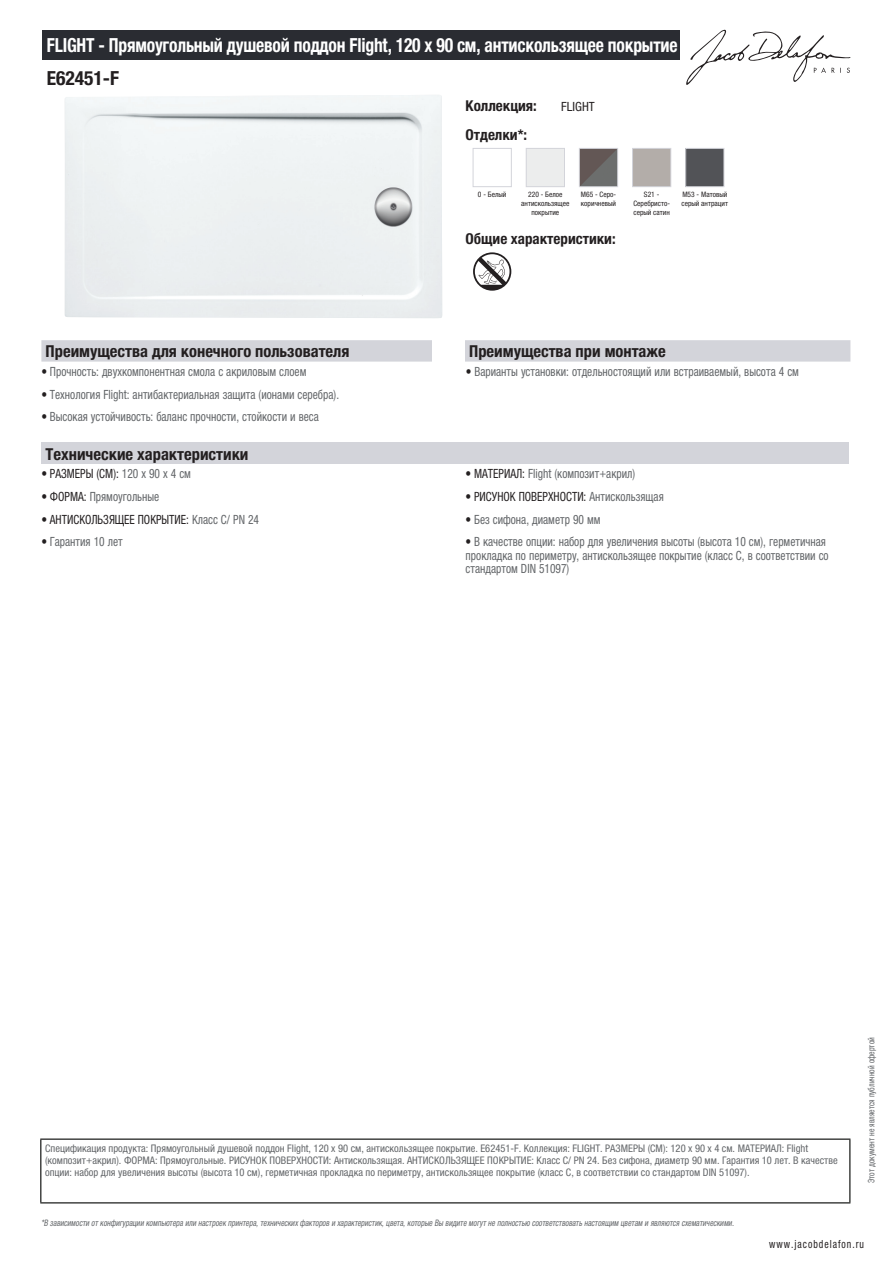
<style>
.page{position:relative;width:893px;height:1263px;background:#fff}
.page>*{position:absolute;margin:0;border:0;box-sizing:border-box;transform-origin:0 0}
.t1{font:700 condensed 19.5px "Helvetica Neue LTCYR";letter-spacing:-.01em;color:#fff;scale:.9 1}
.t2{font:700 condensed 19.5px "Helvetica Neue LTCYR";color:#231f20}
.t3{font:700 condensed 16.5px "Helvetica Neue LTCYR";color:#231f20}
.t4{font:700 condensed 15px "Helvetica Neue LTCYR";color:#231f20}
.t5{font:condensed 12.75px/13.5px "Helvetica Neue LTCYR";color:#626568;scale:.9 1}
.t6{font:condensed 12.75px "Helvetica Neue LTCYR";color:#231f20;scale:.9 1}
.t7{font:condensed 12.75px "Helvetica Neue LTCYR";color:#231f20}
.t8{font:condensed 11.25px "Helvetica Neue LTCYR";letter-spacing:.1em;color:#231f20;scale:.87 1}
.t9{font:condensed 10.5px/12px "Helvetica Neue LTCYR";color:#626568}
.t10{font:italic condensed 9px "Helvetica Neue LTCYR";color:#626568;scale:.87 1}
.t11{font:condensed 9px "Helvetica Neue LTCYR";color:#626568;scale:.87 1}
.t12{font:condensed 7.5px/9px "Helvetica Neue LTCYR";color:#231f20;text-align:center}
.s1{color:#231f20}
.s2{color:#626568}
</style>
<div class="page">
<svg style="left:686px;top:30px;width:164px;height:55px"></svg>
<div style="left:65px;top:95px;width:377px;height:223px;background:#edf0f2"></div>
<div style="left:473px;top:148px;width:39px;height:39px;border:1px solid #d3d4da"></div>
<div style="left:526px;top:148px;width:39px;height:39px;border:1px solid #d3d4da"></div>
<img style="left:581px;top:150px;width:35px;height:35px">
<div style="left:579px;top:148px;width:39px;height:39px;border:1px solid #d3d4da"></div>
<div style="left:632px;top:148px;width:39px;height:39px;border:1px solid #d3d4da"></div>
<img style="left:687px;top:150px;width:35px;height:35px">
<div style="left:685px;top:148px;width:39px;height:39px;border:1px solid #d3d4da"></div>
<svg style="left:473px;top:252px;width:38px;height:39px"></svg>
<div style="left:41px;top:340px;width:809px;height:22px;background:#d3d4da"></div>
<div style="left:432px;top:340px;width:33px;height:22px;background:#fff"></div>
<div style="left:41px;top:442px;width:808px;height:22px;background:#d3d4da"></div>
<div style="left:43px;top:30px;width:637px;height:30px;background:#2a2c32"></div>
<hr style="left:40px;top:1138px;width:810px;height:2px;background:#040503">
<hr style="left:40px;top:1140px;width:1px;height:62px;background:#040503">
<hr style="left:849px;top:1140px;width:1px;height:62px;background:#040503">
<hr style="left:40px;top:1202px;width:810px;height:1px;background:#040503">
<h1 class="t1" style="left:47px;top:34px;width:702px">FLIGHT - Прямоугольный душевой поддон Flight, 120 х 90 см, антискользящее покрытие</h1>
<h1 class="t2" style="left:47px;top:67px;width:74px">E62451-F</h1>
<p class="t4" style="left:466px;top:97px;width:73px">Коллекция:</p>
<p class="t7" style="left:561px;top:99px;width:35px">FLIGHT</p>
<p class="t4" style="left:466px;top:126px;width:63px">Отделки*:</p>
<p class="t12" style="left:478px;top:190px;width:30px">0 - Белый</p>
<p class="t12" style="left:521px;top:190px;width:50px">220 - Белoe aнтискользящее покрытие</p>
<p class="t12" style="left:581px;top:190px;width:37px;text-align:left">M65 - Серо&shy;коричневый</p>
<p class="t12" style="left:633px;top:190px;width:38px">S21 -<br>Серебристо&shy;серый сатин</p>
<p class="t12" style="left:681px;top:190px;width:48px;text-align:left">M53 - Матовый серый антрацит</p>
<p class="t4" style="left:466px;top:230px;width:152px">Общие характеристики:</p>
<p class="t3" style="left:46px;top:342px;width:305px">Преимущества для конечного пользователя</p>
<p class="t3" style="left:469px;top:342px;width:198px">Преимущества при монтаже</p>
<p class="t5" style="left:41px;top:365px;width:296px"><span class="s1">•</span> Прочность: двухкомпонентная смола с акриловым слоем</p>
<p class="t5" style="left:466px;top:365px;width:372px"><span class="s1">•</span> Варианты установки: отдельностоящий или встраиваемый, высота 4 см</p>
<p class="t5" style="left:41px;top:387px;width:332px"><span class="s1">•</span> Технология Flight: антибактериальная защита (ионами серебра).</p>
<p class="t5" style="left:41px;top:410px;width:310px"><span class="s1">•</span> Высокая устойчивость: баланс прочности, стойкости и веса</p>
<p class="t3" style="left:46px;top:445px;width:204px">Технические характеристики</p>
<p class="t6" style="left:41px;top:466px;width:168px">• РАЗМЕРЫ (СМ): <span class="s2">120 x 90 x 4 см</span></p>
<p class="t5" style="left:466px;top:467px;width:190px"><span class="s1">• МАТЕРИАЛ:</span> Flight (композит+акрил)</p>
<p class="t5" style="left:41px;top:490px;width:133px"><span class="s1">• ФОРМА:</span> Прямоугольные</p>
<p class="t6" style="left:466px;top:489px;width:222px">• РИСУНОК ПОВЕРХНОСТИ: <span class="s2">Антискользящая</span></p>
<p class="t6" style="left:41px;top:512px;width:243px">• АНТИСКОЛЬЗЯЩЕЕ ПОКРЫТИЕ: <span class="s2">Класс C/ PN 24</span></p>
<p class="t5" style="left:466px;top:512px;width:152px"><span class="s1">•</span> Без сифона, диаметр 90 мм</p>
<p class="t5" style="left:41px;top:535px;width:92px"><span class="s1">•</span> Гарантия 10 лет</p>
<p class="t5" style="left:466px;top:535px;width:405px"><span class="s1">•</span> В качестве опции: набор для увеличения высоты (высота 10 см), герметичная прокладка по периметру, антискользящее покрытие (класс C, в соответствии со стандартом DIN 51097)</p>
<p class="t9" style="left:45px;top:1142px;width:794px">Спецификация продукта: Прямоугольный душевой поддон Flight, 120 х 90 см, антискользящее покрытие. E62451-F. Коллекция: FLIGHT. РАЗМЕРЫ (СМ): 120 x 90 x 4 см. МАТЕРИАЛ: Flight (композит+акрил). ФОРМА: Прямоугольные. РИСУНОК ПОВЕРХНОСТИ: Антискользящая. АНТИСКОЛЬЗЯЩЕЕ ПОКРЫТИЕ: Класс C/ PN 24. Без сифона, диаметр 90 мм. Гарантия 10 лет. В качестве опции: набор для увеличения высоты (высота 10 см), герметичная прокладка по периметру, антискользящее покрытие (класс C, в соответствии со стандартом DIN 51097).</p>
<p class="t10" style="left:41px;top:1218px;width:800px">*В зависимости отконфигурации компьютера или настроек принтера,техническихфакторов и характеристик,цвета,которые Вы видите могутне полностью соответствоватьнастоящим цветам и являются схематическими.</p>
<p class="t11" style="left:866px;top:1183px;width:169px;rotate:-90deg">Этот документ не является публичной офертой</p>
<p class="t8" style="left:769px;top:1237px;width:110px">www.jacobdelafon.ru</p>
</div>
